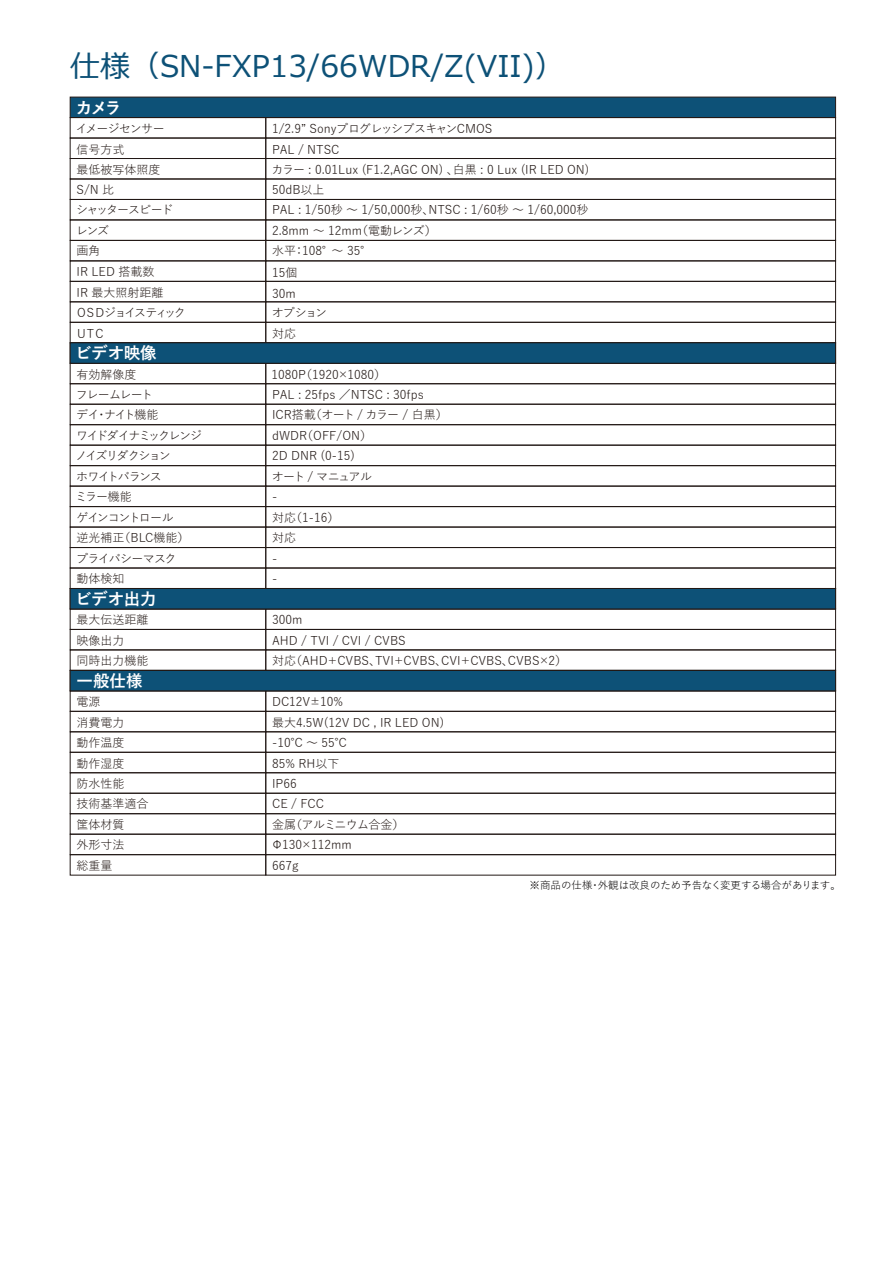
<style>
.page{position:relative;width:893px;height:1263px;background:#fff}
.page>*{position:absolute;margin:0;border:0;box-sizing:border-box;transform-origin:0 0}
.t1{font:30px "Meiryo UI";color:#0d5177}
.t2{font:700 16.5px "Yu Gothic";color:#fff}
.t3{font:12px/20.4px "Yu Gothic";color:#221815}
.t4{font:12px/20.4px "Yu Gothic";letter-spacing:-.05em;color:#221815}
.t5{font:12px/20.4px "Yu Gothic";letter-spacing:-.055em;color:#221815}
.t6{font:12px/20px "Yu Gothic";letter-spacing:-.135em;color:#221815}
.t7{font:12px/21.3px "Yu Gothic";letter-spacing:-.045em;color:#221815}
.t8{font:12px/20.4px "Yu Gothic";letter-spacing:-.07em;color:#221815}
.t9{font:12px "Yu Gothic";letter-spacing:-.105em;color:#221815}
.t10{font:12px "Yu Gothic";letter-spacing:-.085em;color:#221815}
.t11{font:12px "Yu Gothic";letter-spacing:-.115em;color:#221815}
.t12{font:10.5px "Yu Gothic";letter-spacing:-.005em;color:#040000}
</style>
<div class="page">
<div style="left:70px;top:97px;width:766px;height:21px;background:#0d5177;border:1px solid #221815"></div>
<div style="left:70px;top:117px;width:196px;height:21px;border:1px solid #221815"></div>
<div style="left:265px;top:117px;width:571px;height:21px;border:1px solid #221815"></div>
<div style="left:70px;top:138px;width:196px;height:21px;border:1px solid #221815"></div>
<div style="left:265px;top:138px;width:571px;height:21px;border:1px solid #221815"></div>
<div style="left:70px;top:158px;width:196px;height:21px;border:1px solid #221815"></div>
<div style="left:265px;top:158px;width:571px;height:21px;border:1px solid #221815"></div>
<div style="left:70px;top:199px;width:196px;height:21px;border:1px solid #221815"></div>
<div style="left:265px;top:199px;width:571px;height:21px;border:1px solid #221815"></div>
<div style="left:70px;top:240px;width:196px;height:21px;border:1px solid #221815"></div>
<div style="left:265px;top:240px;width:571px;height:21px;border:1px solid #221815"></div>
<div style="left:70px;top:260px;width:196px;height:22px;border:1px solid #221815"></div>
<div style="left:265px;top:260px;width:571px;height:22px;border:1px solid #221815"></div>
<div style="left:70px;top:281px;width:196px;height:21px;border:1px solid #221815"></div>
<div style="left:265px;top:281px;width:571px;height:21px;border:1px solid #221815"></div>
<div style="left:70px;top:301px;width:196px;height:22px;border:1px solid #221815"></div>
<div style="left:265px;top:301px;width:571px;height:22px;border:1px solid #221815"></div>
<div style="left:70px;top:322px;width:196px;height:21px;border:1px solid #221815"></div>
<div style="left:265px;top:322px;width:571px;height:21px;border:1px solid #221815"></div>
<div style="left:70px;top:383px;width:196px;height:22px;border:1px solid #221815"></div>
<div style="left:265px;top:383px;width:571px;height:22px;border:1px solid #221815"></div>
<div style="left:70px;top:404px;width:196px;height:21px;border:1px solid #221815"></div>
<div style="left:265px;top:404px;width:571px;height:21px;border:1px solid #221815"></div>
<div style="left:265px;top:424px;width:571px;height:21px;border:1px solid #221815"></div>
<div style="left:70px;top:445px;width:196px;height:21px;border:1px solid #221815"></div>
<div style="left:265px;top:445px;width:571px;height:21px;border:1px solid #221815"></div>
<div style="left:70px;top:465px;width:196px;height:21px;border:1px solid #221815"></div>
<div style="left:265px;top:465px;width:571px;height:21px;border:1px solid #221815"></div>
<div style="left:70px;top:486px;width:196px;height:21px;border:1px solid #221815"></div>
<div style="left:265px;top:486px;width:571px;height:21px;border:1px solid #221815"></div>
<div style="left:70px;top:506px;width:196px;height:21px;border:1px solid #221815"></div>
<div style="left:265px;top:506px;width:571px;height:21px;border:1px solid #221815"></div>
<div style="left:70px;top:527px;width:196px;height:21px;border:1px solid #221815"></div>
<div style="left:265px;top:527px;width:571px;height:21px;border:1px solid #221815"></div>
<div style="left:70px;top:547px;width:196px;height:21px;border:1px solid #221815"></div>
<div style="left:265px;top:547px;width:571px;height:21px;border:1px solid #221815"></div>
<div style="left:70px;top:568px;width:196px;height:21px;border:1px solid #221815"></div>
<div style="left:265px;top:568px;width:571px;height:21px;border:1px solid #221815"></div>
<div style="left:70px;top:609px;width:196px;height:21px;border:1px solid #221815"></div>
<div style="left:265px;top:609px;width:571px;height:21px;border:1px solid #221815"></div>
<div style="left:70px;top:629px;width:196px;height:21px;border:1px solid #221815"></div>
<div style="left:265px;top:629px;width:571px;height:21px;border:1px solid #221815"></div>
<div style="left:70px;top:690px;width:196px;height:22px;border:1px solid #221815"></div>
<div style="left:265px;top:690px;width:571px;height:22px;border:1px solid #221815"></div>
<div style="left:70px;top:711px;width:196px;height:21px;border:1px solid #221815"></div>
<div style="left:265px;top:711px;width:571px;height:21px;border:1px solid #221815"></div>
<div style="left:70px;top:731px;width:196px;height:22px;border:1px solid #221815"></div>
<div style="left:265px;top:731px;width:571px;height:22px;border:1px solid #221815"></div>
<div style="left:70px;top:752px;width:196px;height:21px;border:1px solid #221815"></div>
<div style="left:265px;top:752px;width:571px;height:21px;border:1px solid #221815"></div>
<div style="left:70px;top:772px;width:196px;height:22px;border:1px solid #221815"></div>
<div style="left:265px;top:772px;width:571px;height:22px;border:1px solid #221815"></div>
<div style="left:70px;top:793px;width:196px;height:21px;border:1px solid #221815"></div>
<div style="left:265px;top:793px;width:571px;height:21px;border:1px solid #221815"></div>
<div style="left:70px;top:813px;width:196px;height:21px;border:1px solid #221815"></div>
<div style="left:265px;top:813px;width:571px;height:21px;border:1px solid #221815"></div>
<div style="left:70px;top:834px;width:196px;height:21px;border:1px solid #221815"></div>
<div style="left:265px;top:834px;width:571px;height:21px;border:1px solid #221815"></div>
<div style="left:70px;top:854px;width:196px;height:21px;border:1px solid #221815"></div>
<div style="left:265px;top:854px;width:571px;height:21px;border:1px solid #221815"></div>
<div style="left:70px;top:342px;width:766px;height:22px;background:#0d5177;border:1px solid #221815"></div>
<div style="left:70px;top:588px;width:766px;height:21px;background:#0d5177;border:1px solid #221815"></div>
<div style="left:70px;top:670px;width:766px;height:21px;background:#0d5177;border:1px solid #221815"></div>
<div style="left:70px;top:424px;width:196px;height:21px;border:1px solid #221815"></div>
<div style="left:70px;top:649px;width:196px;height:22px;border:1px solid #221815"></div>
<div style="left:265px;top:649px;width:571px;height:22px;border:1px solid #221815"></div>
<h1 class="t1" style="left:70px;top:46px;width:496px">仕様（SN-FXP13/66WDR/Z(VII)）</h1>
<h2 class="t2" style="left:76px;top:98px;width:47px">カメラ</h2>
<p class="t7" style="left:75px;top:116px;width:91px">イメージセンサー信号方式</p>
<p class="t3" style="left:77px;top:158px;width:86px">最低被写体照度<br>S/N 比</p>
<p class="t9" style="left:76px;top:199px;width:99px">シャッタースピード</p>
<p class="t3" style="left:76px;top:219px;width:35px;line-height:20px">レンズ画角</p>
<p class="t5" style="left:75px;top:260px;width:112px">IR LED 搭載数<br>IR 最大照射距離<br>ＯＳＤジョイスティック<br>ＵＴＣ</p>
<p class="t8" style="left:76px;top:362px;width:79px">有効解像度<br>フレームレート</p>
<h2 class="t2" style="left:75px;top:344px;width:83px">ビデオ映像</h2>
<p class="t3" style="left:76px;top:403px;width:84px">デイ・ナイト機能</p>
<p class="t6" style="left:75px;top:424px;width:128px">ワイドダイナミックレンジノイズリダクション</p>
<p class="t3" style="left:272px;top:116px;width:222px;line-height:21.3px">1/2.9” SonyプログレッシブスキャンCMOS<br>PAL / NTSC</p>
<p class="t3" style="left:271px;top:158px;width:320px">カラー : 0.01Lux (F1.2,AGC ON) 、白黒 : 0 Lux (IR LED ON)<br>50dB以上<br>PAL : 1/50秒 ～ 1/50,000秒、NTSC : 1/60秒 ～ 1/60,000秒</p>
<p class="t3" style="left:272px;top:219px;width:166px;line-height:20px">2.8mm ～ 12mm（電動レンズ）水平：108°～ 35°</p>
<p class="t3" style="left:272px;top:260px;width:27px;line-height:21.6px">15個<br>30m</p>
<p class="t3" style="left:272px;top:301px;width:57px">オプション対応</p>
<p class="t3" style="left:271px;top:362px;width:116px">1080P（1920×1080）</p>
<p class="t3" style="left:272px;top:383px;width:153px">PAL : 25fps ／NTSC : 30fps</p>
<p class="t3" style="left:272px;top:403px;width:177px">ICR搭載（オート / カラー / 白黒）</p>
<p class="t3" style="left:272px;top:425px;width:102px;line-height:20px">dWDR（OFF/ON）<br>2D DNR (0-15)</p>
<p class="t11" style="left:76px;top:465px;width:87px">ホワイトバランス</p>
<p class="t10" style="left:272px;top:465px;width:102px">オート / マニュアル</p>
<p class="t4" style="left:75px;top:485px;width:116px">ミラー機能<br>ゲインコントロール<br>逆光補正（BLC機能）プライバシーマスク動体検知</p>
<p class="t3" style="left:272px;top:485px;width:69px">-<br>対応（1-16）対応<br>-<br>-</p>
<p class="t3" style="left:272px;top:608px;width:135px">300m<br>AHD / TVI / CVI / CVBS</p>
<h2 class="t2" style="left:75px;top:590px;width:83px">ビデオ出力</h2>
<p class="t3" style="left:77px;top:608px;width:73px">最大伝送距離映像出力</p>
<h2 class="t2" style="left:77px;top:672px;width:67px">一般仕様</h2>
<p class="t3" style="left:77px;top:649px;width:73px">同時出力機能</p>
<p class="t3" style="left:272px;top:649px;width:296px">対応（AHD＋CVBS、TVI＋CVBS、CVI＋CVBS、CVBS×2）</p>
<p class="t3" style="left:77px;top:690px;width:50px">電源<br>消費電力動作温度動作湿度防水性能</p>
<p class="t3" style="left:77px;top:792px;width:74px">技術基準適合筐体材質</p>
<p class="t3" style="left:77px;top:854px;width:38px">総重量</p>
<p class="t3" style="left:77px;top:833px;width:50px">外形寸法</p>
<p class="t3" style="left:272px;top:690px;width:174px">DC12V±10%<br>最大4.5W(12V DC , IR LED ON)</p>
<p class="t3" style="left:271px;top:751px;width:135px">85% RH以下<br>IP66<br>CE / FCC<br>金属（アルミニウム合金）<br>Φ130×112mm<br>667g</p>
<p class="t3" style="left:272px;top:731px;width:76px">-10℃ ～ 55℃</p>
<p class="t12" style="left:530px;top:876px;width:313px">※商品の仕様・外観は改良のため予告なく変更する場合があります。</p>
</div>
